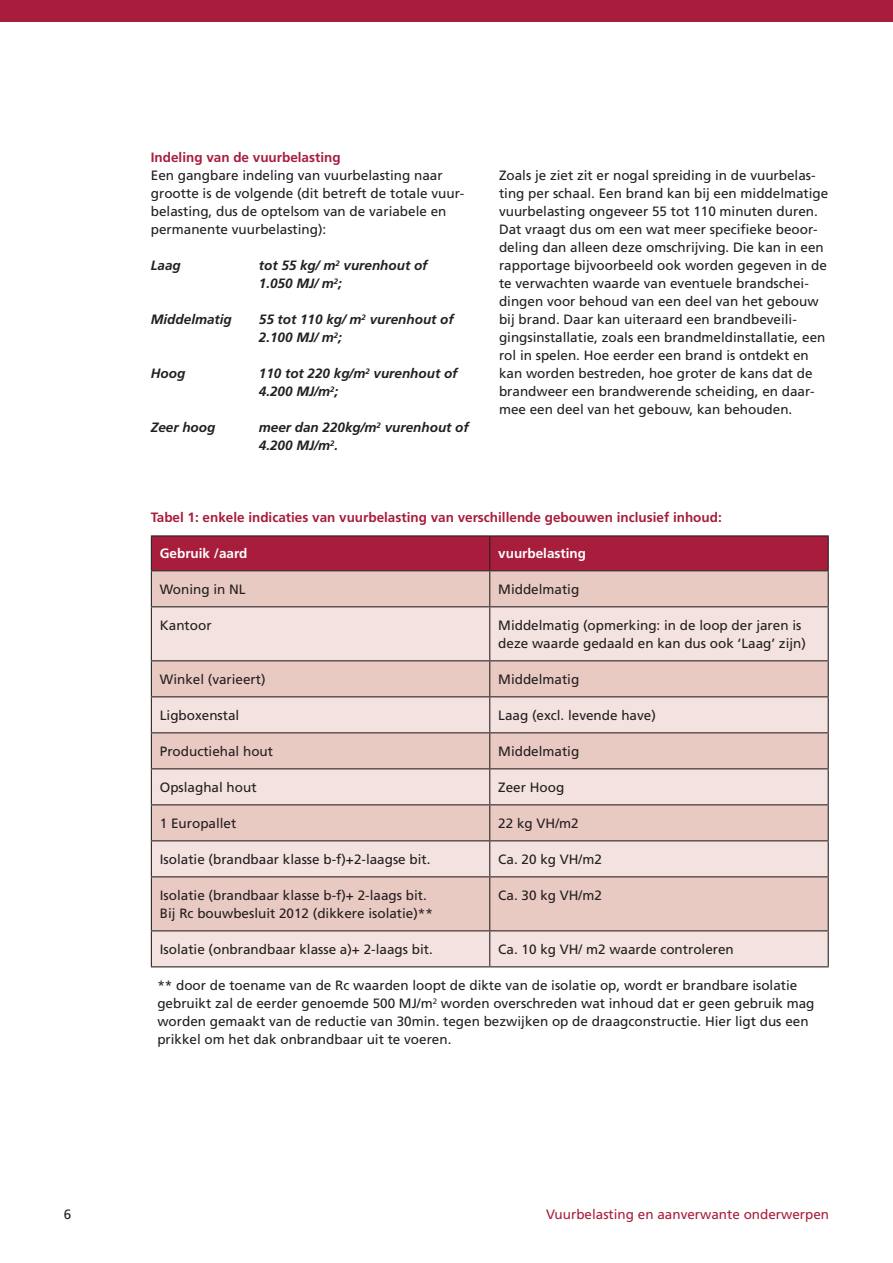
<style>
.page{position:relative;width:893px;height:1263px;background:#fff}
.page>*{position:absolute;margin:0;border:0;box-sizing:border-box;transform-origin:0 0}
.Platte_tekst_DO{font:13.5px/18px "Frutiger";color:#231f20}
.Platte_tekst_DO-2{font:italic 700 13.5px/18px "Frutiger";color:#231f20}
.Tussenkop_DO{font:700 13.5px "Frutiger";color:#a91d3c}
.t1{font:13.5px "Frutiger";color:#a91d3c}
.Platte_tekst_DO-3{font:700 13.5px "Frutiger";color:#fff}
</style>
<div class="page">
<div style="left:0;top:0;width:893px;height:21px;background:#a91d3c"></div>
<div style="left:152px;top:536px;width:676px;height:34px;background:#a91d3c"></div>
<div style="left:152px;top:571px;width:676px;height:35px;background:#e9cac3"></div>
<svg style="left:152px;top:607px;width:676px;height:359px;background:#ecd5d0"></svg>
<hr style="left:151px;top:535px;width:339px;height:1px;background:#231f20">
<hr style="left:151px;top:536px;width:1px;height:34px;background:#231f20">
<hr style="left:490px;top:535px;width:339px;height:1px;background:#231f20">
<hr style="left:489px;top:536px;width:1px;height:34px;background:#231f20">
<hr style="left:828px;top:536px;width:1px;height:34px;background:#231f20">
<hr style="left:151px;top:570px;width:339px;height:1px;background:#231f20">
<hr style="left:151px;top:571px;width:1px;height:35px;background:#231f20">
<hr style="left:490px;top:570px;width:339px;height:1px;background:#231f20">
<hr style="left:489px;top:571px;width:1px;height:35px;background:#231f20">
<hr style="left:828px;top:571px;width:1px;height:35px;background:#231f20">
<hr style="left:151px;top:606px;width:339px;height:1px;background:#231f20">
<hr style="left:151px;top:607px;width:1px;height:53px;background:#231f20">
<hr style="left:490px;top:606px;width:339px;height:1px;background:#231f20">
<hr style="left:489px;top:607px;width:1px;height:53px;background:#231f20">
<hr style="left:828px;top:607px;width:1px;height:53px;background:#231f20">
<hr style="left:151px;top:660px;width:339px;height:1px;background:#231f20">
<hr style="left:151px;top:661px;width:1px;height:35px;background:#231f20">
<hr style="left:490px;top:660px;width:339px;height:1px;background:#231f20">
<hr style="left:489px;top:661px;width:1px;height:35px;background:#231f20">
<hr style="left:828px;top:661px;width:1px;height:35px;background:#231f20">
<hr style="left:151px;top:696px;width:339px;height:1px;background:#231f20">
<hr style="left:151px;top:697px;width:1px;height:35px;background:#231f20">
<hr style="left:490px;top:696px;width:339px;height:1px;background:#231f20">
<hr style="left:489px;top:697px;width:1px;height:35px;background:#231f20">
<hr style="left:828px;top:697px;width:1px;height:35px;background:#231f20">
<hr style="left:151px;top:732px;width:339px;height:1px;background:#231f20">
<hr style="left:151px;top:733px;width:1px;height:35px;background:#231f20">
<hr style="left:490px;top:732px;width:339px;height:1px;background:#231f20">
<hr style="left:489px;top:733px;width:1px;height:35px;background:#231f20">
<hr style="left:828px;top:733px;width:1px;height:35px;background:#231f20">
<hr style="left:151px;top:768px;width:339px;height:1px;background:#231f20">
<hr style="left:151px;top:769px;width:1px;height:35px;background:#231f20">
<hr style="left:490px;top:768px;width:339px;height:1px;background:#231f20">
<hr style="left:489px;top:769px;width:1px;height:35px;background:#231f20">
<hr style="left:828px;top:769px;width:1px;height:35px;background:#231f20">
<hr style="left:151px;top:804px;width:339px;height:1px;background:#231f20">
<hr style="left:151px;top:805px;width:1px;height:35px;background:#231f20">
<hr style="left:490px;top:804px;width:339px;height:1px;background:#231f20">
<hr style="left:489px;top:805px;width:1px;height:35px;background:#231f20">
<hr style="left:828px;top:805px;width:1px;height:35px;background:#231f20">
<hr style="left:151px;top:840px;width:339px;height:1px;background:#231f20">
<hr style="left:151px;top:841px;width:1px;height:35px;background:#231f20">
<hr style="left:490px;top:840px;width:339px;height:1px;background:#231f20">
<hr style="left:489px;top:841px;width:1px;height:35px;background:#231f20">
<hr style="left:828px;top:841px;width:1px;height:35px;background:#231f20">
<hr style="left:151px;top:876px;width:339px;height:1px;background:#231f20">
<hr style="left:151px;top:877px;width:1px;height:53px;background:#231f20">
<hr style="left:490px;top:876px;width:339px;height:1px;background:#231f20">
<hr style="left:489px;top:877px;width:1px;height:53px;background:#231f20">
<hr style="left:828px;top:877px;width:1px;height:53px;background:#231f20">
<hr style="left:151px;top:930px;width:339px;height:1px;background:#231f20">
<hr style="left:151px;top:931px;width:1px;height:35px;background:#231f20">
<hr style="left:490px;top:930px;width:339px;height:1px;background:#231f20">
<hr style="left:489px;top:931px;width:1px;height:35px;background:#231f20">
<hr style="left:828px;top:931px;width:1px;height:35px;background:#231f20">
<hr style="left:151px;top:966px;width:339px;height:1px;background:#231f20">
<hr style="left:490px;top:966px;width:339px;height:1px;background:#231f20">
<p class="Tussenkop_DO" style="left:151px;top:149px;width:191px">Indeling van de vuurbelasting</p>
<p class="Platte_tekst_DO" style="left:151px;top:166px;width:315px">Een gangbare indeling van vuurbelasting naar grootte is de volgende (dit betreft de totale vuur&shy;belasting, dus de optelsom van de variabele en permanente vuurbelasting):</p>
<p class="Platte_tekst_DO-2" style="left:151px;top:256px;width:32px">Laag</p>
<p class="Platte_tekst_DO-2" style="left:259px;top:256px;width:170px">tot 55 kg/ m<sup>2</sup> vurenhout of<br>1.050 MJ/ m<sup>2</sup>;</p>
<p class="Platte_tekst_DO-2" style="left:151px;top:310px;width:83px">Middelmatig</p>
<p class="Platte_tekst_DO-2" style="left:259px;top:310px;width:196px">55 tot 110 kg/ m<sup>2</sup> vurenhout of<br>2.100 MJ/ m<sup>2</sup>;</p>
<p class="Platte_tekst_DO-2" style="left:151px;top:364px;width:36px">Hoog</p>
<p class="Platte_tekst_DO-2" style="left:259px;top:364px;width:200px">110 tot 220 kg/m<sup>2</sup> vurenhout of<br>4.200 MJ/m<sup>2</sup>;</p>
<p class="Platte_tekst_DO-2" style="left:151px;top:418px;width:66px">Zeer hoog</p>
<p class="Platte_tekst_DO-2" style="left:259px;top:418px;width:211px">meer dan 220kg/m<sup>2</sup> vurenhout of<br>4.200 MJ/m<sup>2</sup>.</p>
<p class="Platte_tekst_DO" style="left:499px;top:166px;width:331px">Zoals je ziet zit er nogal spreiding in de vuurbelas&shy;ting per schaal. Een brand kan bij een middelmatige vuurbelasting ongeveer 55 tot 110 minuten duren.<br>Dat vraagt dus om een wat meer specifieke beoor&shy;deling dan alleen deze omschrijving. Die kan in een rapportage bijvoorbeeld ook worden gegeven in de te verwachten waarde van eventuele brandschei&shy;dingen voor behoud van een deel van het gebouw bij brand. Daar kan uiteraard een brandbeveili&shy;gingsinstallatie, zoals een brandmeldinstallatie, een rol in spelen. Hoe eerder een brand is ontdekt en kan worden bestreden, hoe groter de kans dat de brandweer een brandwerende scheiding, en daar&shy;mee een deel van het gebouw, kan behouden.</p>
<p class="Tussenkop_DO" style="left:151px;top:509px;width:572px">Tabel 1: enkele indicaties van vuurbelasting van verschillende gebouwen inclusief inhoud:</p>
<p class="Platte_tekst_DO-3" style="left:160px;top:545px;width:89px">Gebruik /aard</p>
<p class="Platte_tekst_DO-3" style="left:498px;top:545px;width:89px">vuurbelasting</p>
<p class="Platte_tekst_DO" style="left:160px;top:580px;width:87px">Woning in NL</p>
<p class="Platte_tekst_DO" style="left:498px;top:580px;width:83px">Middelmatig</p>
<p class="Platte_tekst_DO" style="left:160px;top:616px;width:53px">Kantoor</p>
<p class="Platte_tekst_DO" style="left:498px;top:616px;width:309px">Middelmatig (opmerking: in de loop der jaren is deze waarde gedaald en kan dus ook ‘Laag’ zijn)</p>
<p class="Platte_tekst_DO" style="left:160px;top:670px;width:107px">Winkel (varieert)</p>
<p class="Platte_tekst_DO" style="left:498px;top:670px;width:83px">Middelmatig</p>
<p class="Platte_tekst_DO" style="left:160px;top:706px;width:81px">Ligboxenstal</p>
<p class="Platte_tekst_DO" style="left:498px;top:706px;width:159px">Laag (excl. levende have)</p>
<p class="Platte_tekst_DO" style="left:160px;top:742px;width:115px">Productiehal hout</p>
<p class="Platte_tekst_DO" style="left:498px;top:742px;width:83px">Middelmatig</p>
<p class="Platte_tekst_DO" style="left:160px;top:778px;width:98px">Opslaghal hout</p>
<p class="Platte_tekst_DO" style="left:498px;top:778px;width:68px">Zeer Hoog</p>
<p class="Platte_tekst_DO" style="left:160px;top:814px;width:78px">1 Europallet</p>
<p class="Platte_tekst_DO" style="left:498px;top:814px;width:82px">22 kg VH/m2</p>
<p class="Platte_tekst_DO" style="left:160px;top:850px;width:272px">Isolatie (brandbaar klasse b-f)+2-laagse bit.</p>
<p class="Platte_tekst_DO" style="left:498px;top:850px;width:105px">Ca. 20 kg VH/m2</p>
<p class="Platte_tekst_DO" style="left:160px;top:886px;width:275px">Isolatie (brandbaar klasse b-f)+ 2-laags bit.<br>Bij Rc bouwbesluit 2012 (dikkere isolatie)**</p>
<p class="Platte_tekst_DO" style="left:498px;top:886px;width:105px">Ca. 30 kg VH/m2</p>
<p class="Platte_tekst_DO" style="left:160px;top:940px;width:274px">Isolatie (onbrandbaar klasse a)+ 2-laags bit.</p>
<p class="Platte_tekst_DO" style="left:498px;top:940px;width:237px">Ca. 10 kg VH/ m2 waarde controleren</p>
<p class="Platte_tekst_DO" style="left:157px;top:976px;width:659px">** door de toename van de Rc waarden loopt de dikte van de isolatie op, wordt er brandbare isolatie gebruikt zal de eerder genoemde 500 MJ/m<sup>2</sup> worden overschreden wat inhoud dat er geen gebruik mag worden gemaakt van de reductie van 30min. tegen bezwijken op de draagconstructie. Hier ligt dus een prikkel om het dak onbrandbaar uit te voeren.</p>
<p class="Platte_tekst_DO" style="left:64px;top:1206px;width:9px">6</p>
<p class="t1" style="left:546px;top:1207px;width:285px">Vuurbelasting en aanverwante onderwerpen</p>
</div>
